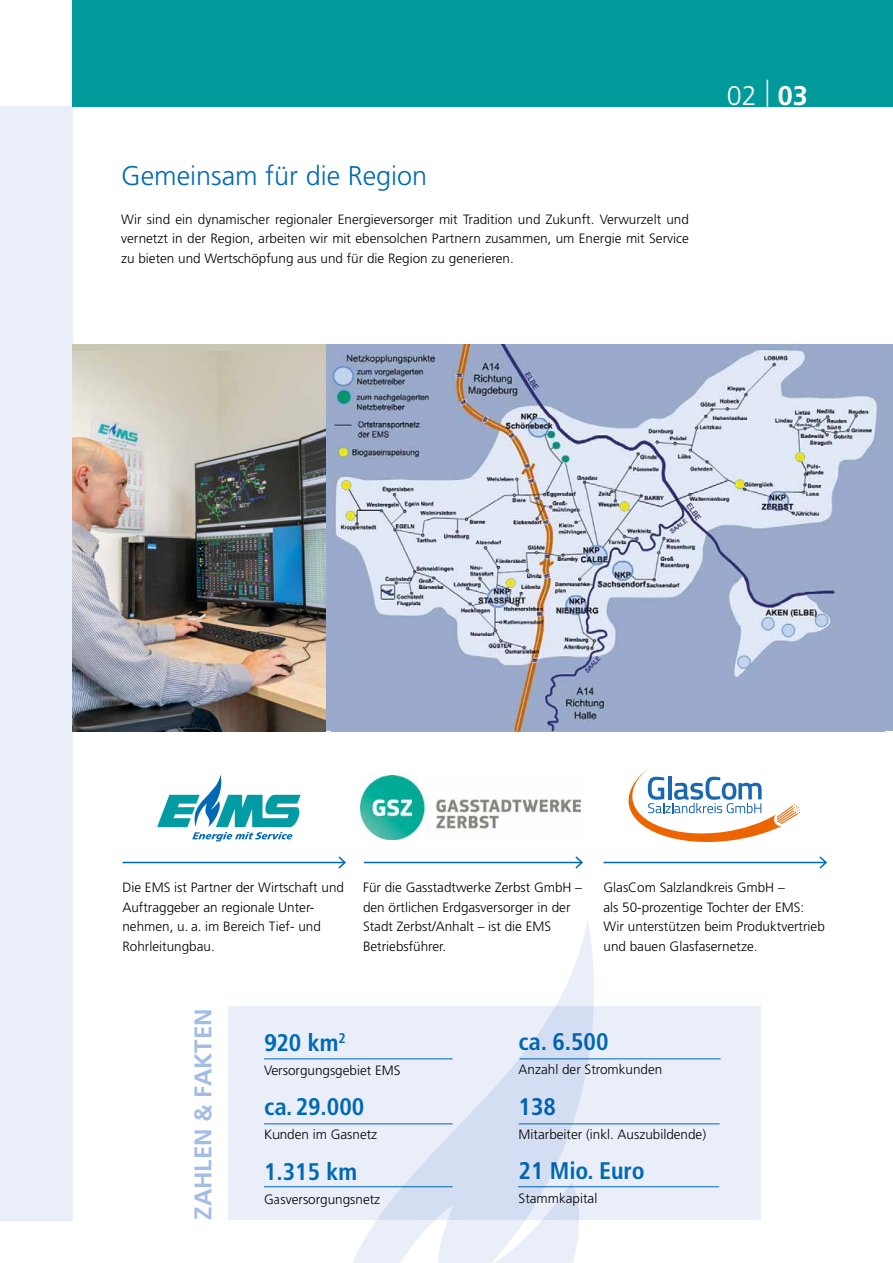
<style>
.page{position:relative;width:893px;height:1263px;background:#fff}
.page>*{position:absolute;margin:0;border:0;box-sizing:border-box;transform-origin:0 0}
.t1{font:300 27px "Frutiger LT Std";color:#0069b4}
.t2{font:300 27px "Frutiger LT Std";color:#fff}
.t3{font:700 24.15px "Frutiger LT Std";color:#a4bde3}
.t4{font:700 condensed 24px "Frutiger LT Std";color:#0069b4}
.t5{font:300 13.5px/19.5px "Frutiger LT Std";color:#000}
.s1{font-weight:700}
</style>
<div class="page">
<div style="left:0;top:106px;width:72px;height:1114px;background:#e9eef9"></div>
<div style="left:72px;top:0;width:821px;height:106px;background:#009a9b"></div>
<img style="left:361px;top:775px;width:220px;height:64px">
<svg style="left:629px;top:768px;width:171px;height:74px"></svg>
<svg style="left:157px;top:774px;width:144px;height:67px"></svg>
<div style="left:325px;top:344px;width:568px;height:387px;background:#9aaacb"></div>
<img style="left:332px;top:344px;width:546px;height:387px">
<hr style="left:122px;top:862px;width:223px;height:1px;background:#0069b4">
<svg style="left:337px;top:856px;width:9px;height:13px"></svg>
<hr style="left:364px;top:862px;width:218px;height:1px;background:#0069b4">
<svg style="left:574px;top:856px;width:9px;height:13px"></svg>
<hr style="left:603px;top:862px;width:223px;height:1px;background:#0069b4">
<svg style="left:818px;top:856px;width:9px;height:13px"></svg>
<div style="left:72px;top:344px;width:253px;height:387px;background:#cbc6b2"></div>
<img style="left:72px;top:352px;width:253px;height:379px">
<div style="left:228px;top:1006px;width:532px;height:214px;background:#e9eef9"></div>
<hr style="left:264px;top:1058px;width:189px;height:1px;background:#0069b4">
<hr style="left:264px;top:1186px;width:189px;height:1px;background:#0069b4">
<hr style="left:264px;top:1123px;width:189px;height:1px;background:#0069b4">
<hr style="left:518px;top:1186px;width:201px;height:1px;background:#0069b4">
<hr style="left:520px;top:1058px;width:201px;height:1px;background:#0069b4">
<hr style="left:519px;top:1123px;width:201px;height:1px;background:#0069b4">
<svg style="left:330px;top:922px;width:265px;height:341px"></svg>
<h1 class="t1" style="left:121px;top:160px;width:308px">Gemeinsam für die Region</h1>
<p class="t5" style="left:121px;top:210px;width:569px;text-align:justify">Wir sind ein dynamischer regionaler Energieversorger mit Tradition und Zukunft. Verwurzelt und vernetzt in der Region, arbeiten wir mit ebensolchen Partnern zusammen, um Energie mit Service zu bieten und Wertschöpfung aus und für die Region zu generieren.</p>
<h1 class="t2" style="left:727px;top:81px;width:83px">02 <sup>|</sup> <span class="s1">03</span></h1>
<p class="t5" style="left:122px;top:878px;width:223px">Die EMS ist Partner der Wirtschaft und<br>Auftraggeber an regionale Unter&shy;nehmen, u. a. im Bereich Tief- und<br>Rohrleitungbau.</p>
<p class="t5" style="left:363px;top:878px;width:221px">Für die Gasstadtwerke Zerbst GmbH – den örtlichen Erdgasversorger in der<br>Stadt Zerbst/Anhalt – ist die EMS<br>Betriebsführer.</p>
<p class="t5" style="left:603px;top:878px;width:223px">GlasCom Salzlandkreis GmbH –<br>als 50-prozentige Tochter der EMS:<br>Wir unterstützen beim Produktvertrieb und bauen Glasfasernetze.</p>
<h2 class="t3" style="left:189px;top:1220px;width:213px;rotate:-90deg">ZAHLEN &amp; FAKTEN</h2>
<h3 class="t4" style="left:264px;top:1028px;width:83px">920 km<sup>2</sup></h3>
<p class="t5" style="left:264px;top:1060px;width:138px">Versorgungsgebiet EMS</p>
<h3 class="t4" style="left:264px;top:1092px;width:102px">ca. 29.000</h3>
<p class="t5" style="left:264px;top:1125px;width:115px">Kunden im Gasnetz</p>
<h3 class="t4" style="left:264px;top:1157px;width:95px">1.315 km</h3>
<p class="t5" style="left:264px;top:1189px;width:118px">Gasversorgungsnetz</p>
<h3 class="t4" style="left:519px;top:1028px;width:91px">ca. 6.500</h3>
<p class="t5" style="left:519px;top:1060px;width:145px">Anzahl der Stromkunden</p>
<h3 class="t4" style="left:519px;top:1092px;width:39px">138</h3>
<p class="t5" style="left:519px;top:1125px;width:189px">Mitarbeiter (inkl. Auszubildende)</p>
<h3 class="t4" style="left:519px;top:1157px;width:128px">21 Mio. Euro</h3>
<p class="t5" style="left:519px;top:1189px;width:80px">Stammkapital</p>
</div>
